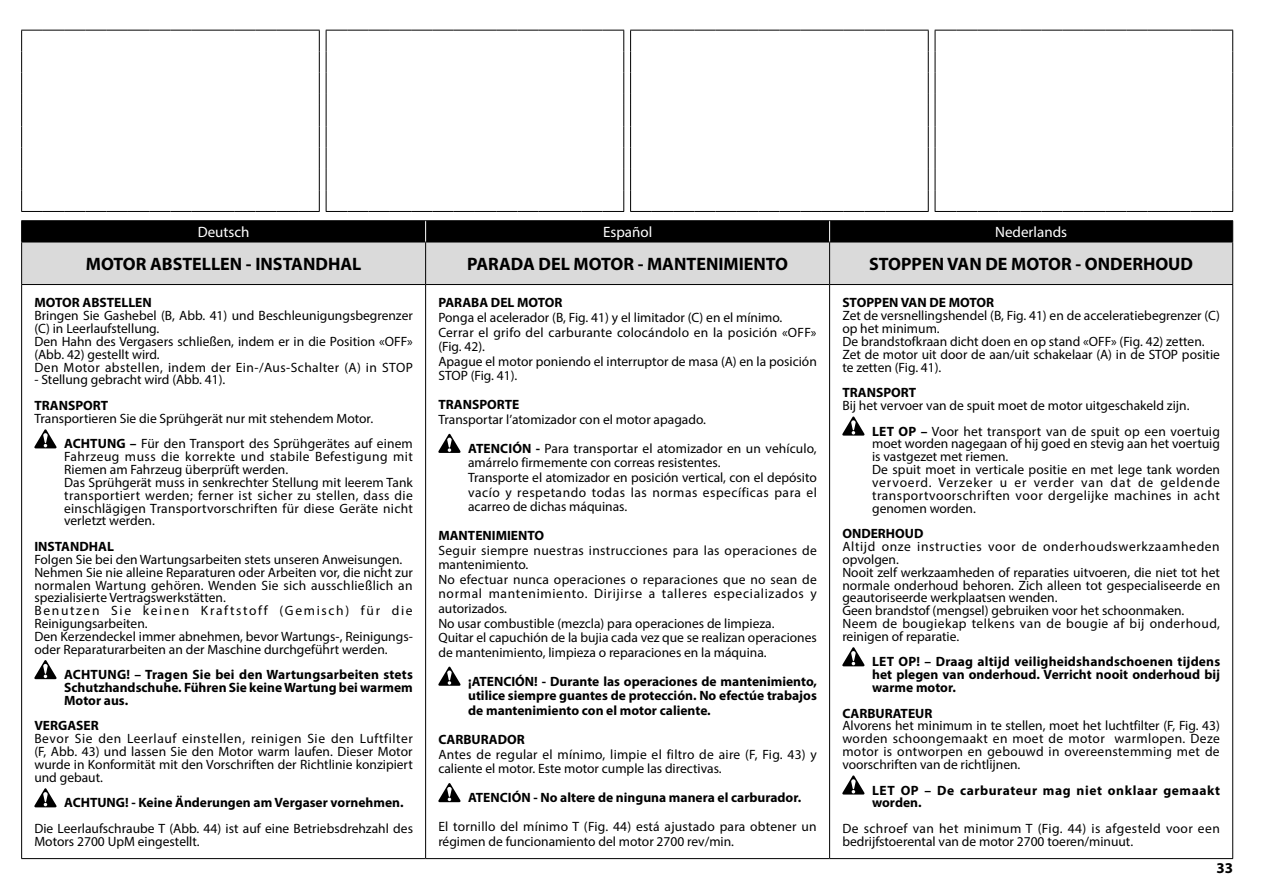
<style>
.page{position:relative;width:1263px;height:893px;background:#fff}
.page>*{position:absolute;margin:0;border:0;box-sizing:border-box;transform-origin:0 0}
.t1{font:700 18px "Myriad Pro";color:#000}
.t2{font:15px "Myriad Pro";color:#fff}
.t3{font:700 15px "Myriad Pro";color:#000}
.t4{font:13.5px/12.9px "Myriad Pro";color:#000}
.t5{font:700 13.5px/12.8px "Myriad Pro";color:#000;text-align:justify}
.t6{font:13.5px/12.9px "Myriad Pro";letter-spacing:.02em;color:#000}
.t7{font:700 13.5px/12.8px "Myriad Pro";letter-spacing:.045em;color:#000}
.s1{font-weight:700}
</style>
<div class="page">
<svg style="left:21px;top:30px;width:1212px;height:182px"></svg>
<div style="left:22px;top:243px;width:1210px;height:41px;background:#dadada"></div>
<hr style="left:21px;top:220px;width:405px;height:1px;background:#000">
<hr style="left:426px;top:220px;width:404px;height:1px;background:#000">
<hr style="left:830px;top:220px;width:403px;height:1px;background:#000">
<hr style="left:21px;top:242px;width:405px;height:1px;background:#000">
<hr style="left:21px;top:242px;width:1px;height:42px;background:#000">
<hr style="left:426px;top:242px;width:404px;height:1px;background:#000">
<hr style="left:425px;top:242px;width:1px;height:42px;background:#000">
<hr style="left:830px;top:242px;width:403px;height:1px;background:#000">
<hr style="left:829px;top:242px;width:1px;height:42px;background:#000">
<hr style="left:1232px;top:242px;width:1px;height:42px;background:#000">
<hr style="left:21px;top:284px;width:405px;height:1px;background:#000">
<hr style="left:21px;top:285px;width:1px;height:573px;background:#000">
<hr style="left:426px;top:284px;width:404px;height:1px;background:#000">
<hr style="left:425px;top:285px;width:1px;height:573px;background:#000">
<hr style="left:830px;top:284px;width:403px;height:1px;background:#000">
<hr style="left:829px;top:285px;width:1px;height:573px;background:#000">
<hr style="left:1232px;top:285px;width:1px;height:573px;background:#000">
<hr style="left:21px;top:858px;width:405px;height:1px;background:#000">
<hr style="left:426px;top:858px;width:404px;height:1px;background:#000">
<hr style="left:830px;top:858px;width:403px;height:1px;background:#000">
<div style="left:21px;top:221px;width:1212px;height:21px;background:#000"></div>
<svg style="left:34px;top:429px;width:23px;height:19px"></svg>
<svg style="left:34px;top:660px;width:23px;height:19px"></svg>
<svg style="left:34px;top:788px;width:23px;height:19px"></svg>
<svg style="left:438px;top:434px;width:22px;height:19px"></svg>
<svg style="left:438px;top:667px;width:22px;height:19px"></svg>
<svg style="left:438px;top:783px;width:22px;height:19px"></svg>
<svg style="left:842px;top:416px;width:22px;height:20px"></svg>
<svg style="left:842px;top:647px;width:22px;height:19px"></svg>
<svg style="left:842px;top:775px;width:22px;height:19px"></svg>
<p class="t2" style="left:198px;top:223px;width:53px">Deutsch</p>
<p class="t2" style="left:603px;top:223px;width:51px">Español</p>
<p class="t2" style="left:995px;top:223px;width:73px">Nederlands</p>
<h1 class="t1" style="left:86px;top:252px;width:277px">MOTOR ABSTELLEN - INSTANDHAL</h1>
<h1 class="t1" style="left:467px;top:252px;width:323px">PARADA DEL MOTOR - MANTENIMIENTO</h1>
<h1 class="t1" style="left:869px;top:252px;width:325px">STOPPEN VAN DE MOTOR - ONDERHOUD</h1>
<p class="t5" style="left:34px;top:296px;width:119px">MOTOR ABSTELLEN</p>
<p class="t4" style="left:34px;top:309px;width:380px">Bringen Sie Gashebel (B, Abb. 41) und Beschleunigungsbegrenzer (C) in Leerlaufstellung.<br>Den Hahn des Vergasers schließen, indem er in die Position «OFF» (Abb. 42) gestellt wird.<br>Den Motor abstellen, indem der Ein-/Aus-Schalter (A) in STOP</p>
<p class="t4" style="left:34px;top:373px;width:192px">- Stellung gebracht wird (Abb. 41).</p>
<p class="t5" style="left:34px;top:399px;width:75px">TRANSPORT</p>
<p class="t4" style="left:64px;top:405px;width:350px;line-height:25.7px;text-indent:-30px">Transportieren Sie die Sprühgerät nur mit stehendem Motor.<br><span class="s1">ACHTUNG –</span> Für den Transport des Sprühgerätes auf einem</p>
<p class="t6" style="left:64px;top:450px;width:350px">Fahrzeug muss die korrekte und stabile Befestigung mit Riemen am Fahrzeug überprüft werden.<br>Das Sprühgerät muss in senkrechter Stellung mit leerem Tank transportiert werden; ferner ist sicher zu stellen, dass die einschlägigen Transportvorschriften für diese Geräte nicht verletzt werden.</p>
<p class="t5" style="left:34px;top:540px;width:81px">INSTANDHAL</p>
<p class="t4" style="left:34px;top:553px;width:380px">Folgen Sie bei den Wartungsarbeiten stets unseren Anweisungen.<br>Nehmen Sie nie alleine Reparaturen oder Arbeiten vor, die nicht zur normalen Wartung gehören. Wenden Sie sich ausschließlich an spezialisierte Vertragswerkstätten.<br>Benutzen Sie keinen Kraftstoff (Gemisch) für die Reinigungsarbeiten.<br>Den Kerzendeckel immer abnehmen, bevor Wartungs-, Reinigungs&shy;oder Reparaturarbeiten an der Maschine durchgeführt werden.</p>
<p class="t5" style="left:64px;top:668px;width:350px">ACHTUNG! – Tragen Sie bei den Wartungsarbeiten stets Schutzhandschuhe. Führen Sie keine Wartung bei warmem Motor aus.</p>
<p class="t5" style="left:34px;top:719px;width:66px">VERGASER</p>
<p class="t4" style="left:34px;top:732px;width:380px;text-align:justify">Bevor Sie den Leerlauf einstellen, reinigen Sie den Luftfilter (F, Abb. 43) und lassen Sie den Motor warm laufen. Dieser Motor wurde in Konformität mit den Vorschriften der Richtlinie konzipiert und gebaut.</p>
<p class="t5" style="left:64px;top:796px;width:341px">ACHTUNG! - Keine Änderungen am Vergaser vornehmen.</p>
<p class="t4" style="left:34px;top:822px;width:380px">Die Leerlaufschraube T (Abb. 44) ist auf eine Betriebsdrehzahl des<br>Motors 2700 UpM eingestellt.</p>
<p class="t5" style="left:438px;top:296px;width:126px">PARABA DEL MOTOR</p>
<p class="t4" style="left:438px;top:310px;width:380px;line-height:14.5px">Ponga el acelerador (B, Fig. 41) y el limitador (C) en el mínimo.<br>Cerrar el grifo del carburante colocándolo en la posición «OFF» (Fig. 42).<br>Apague el motor poniendo el interruptor de masa (A) en la posición STOP (Fig. 41).</p>
<p class="t5" style="left:438px;top:398px;width:83px">TRANSPORTE</p>
<p class="t4" style="left:468px;top:405px;width:350px;line-height:29.1px;text-indent:-30px">Transportar l’atomizador con el motor apagado.<br><span class="s1">ATENCIÓN -</span> Para transportar el atomizador en un vehículo,</p>
<p class="t4" style="left:468px;top:455px;width:350px;line-height:14.5px">amárrelo firmemente con correas resistentes.<br>Transporte el atomizador en posición vertical, con el depósito vacío y respetando todas las normas específicas para el acarreo de dichas máquinas.</p>
<p class="t5" style="left:438px;top:529px;width:107px">MANTENIMIENTO</p>
<p class="t4" style="left:438px;top:543px;width:380px;line-height:14.5px">Seguir siempre nuestras instrucciones para las operaciones de mantenimiento.<br>No efectuar nunca operaciones o reparaciones que no sean de normal mantenimiento. Dirijirse a talleres especializados y autorizados.<br>No usar combustible (mezcla) para operaciones de limpieza.<br>Quitar el capuchión de la bujia cada vez que se realizan operaciones de mantenimiento, limpieza o reparaciones en la máquina.</p>
<p class="t5" style="left:468px;top:673px;width:350px;line-height:14.5px">¡ATENCIÓN! - Durante las operaciones de mantenimiento, utilice siempre guantes de protección. No efectúe trabajos de mantenimiento con el motor caliente.</p>
<p class="t5" style="left:438px;top:733px;width:88px">CARBURADOR</p>
<p class="t4" style="left:438px;top:746px;width:380px;line-height:14.5px">Antes de regular el mínimo, limpie el filtro de aire (F, Fig. 43) y caliente el motor. Este motor cumple las directivas.</p>
<p class="t5" style="left:468px;top:791px;width:335px">ATENCIÓN - No altere de ninguna manera el carburador.</p>
<p class="t4" style="left:438px;top:819px;width:380px;line-height:14.5px">El tornillo del mínimo T (Fig. 44) está ajustado para obtener un régimen de funcionamiento del motor 2700 rev/min.</p>
<p class="t5" style="left:842px;top:296px;width:153px">STOPPEN VAN DE MOTOR</p>
<p class="t4" style="left:842px;top:309px;width:379px">Zet de versnellingshendel (B, Fig. 41) en de acceleratiebegrenzer (C) op het minimum.<br>De brandstofkraan dicht doen en op stand «OFF» (Fig. 42) zetten.<br>Zet de motor uit door de aan/uit schakelaar (A) in de STOP positie te zetten (Fig. 41).</p>
<p class="t5" style="left:842px;top:386px;width:75px">TRANSPORT</p>
<p class="t4" style="left:872px;top:392px;width:349px;line-height:25.7px;text-indent:-30px">Bij het vervoer van de spuit moet de motor uitgeschakeld zijn.<br><span class="s1">LET OP –</span> Voor het transport van de spuit op een voertuig</p>
<p class="t4" style="left:872px;top:437px;width:349px">moet worden nagegaan of hij goed en stevig aan het voertuig is vastgezet met riemen.<br>De spuit moet in verticale positie en met lege tank worden vervoerd. Verzeker u er verder van dat de geldende transportvoorschriften voor dergelijke machines in acht genomen worden.</p>
<p class="t5" style="left:842px;top:527px;width:83px">ONDERHOUD</p>
<p class="t4" style="left:842px;top:540px;width:379px">Altijd onze instructies voor de onderhoudswerkzaamheden opvolgen.<br>Nooit zelf werkzaamheden of reparaties uitvoeren, die niet tot het normale onderhoud behoren. Zich alleen tot gespecialiseerde en geautoriseerde werkplaatsen wenden.<br>Geen brandstof (mengsel) gebruiken voor het schoonmaken.<br>Neem de bougiekap telkens van de bougie af bij onderhoud, reinigen of reparatie.</p>
<p class="t5" style="left:872px;top:655px;width:350px">LET OP! – Draag altijd veiligheidshandschoenen tijdens het plegen van onderhoud. Verricht nooit onderhoud bij warme motor.</p>
<p class="t5" style="left:842px;top:706px;width:92px">CARBURATEUR</p>
<p class="t4" style="left:842px;top:719px;width:379px;text-align:justify">Alvorens het minimum in te stellen, moet het luchtfilter (F, Fig. 43) worden schoongemaakt en moet de motor warmlopen. Deze motor is ontworpen en gebouwd in overeenstemming met de voorschriften van de richtlijnen.</p>
<p class="t7" style="left:872px;top:783px;width:349px">LET OP – De carburateur mag niet onklaar gemaakt worden.</p>
<p class="t4" style="left:842px;top:822px;width:379px">De schroef van het minimum T (Fig. 44) is afgesteld voor een bedrijfstoerental van de motor 2700 toeren/minuut.</p>
<p class="t3" style="left:1216px;top:858px;width:18px">33</p>
</div>
